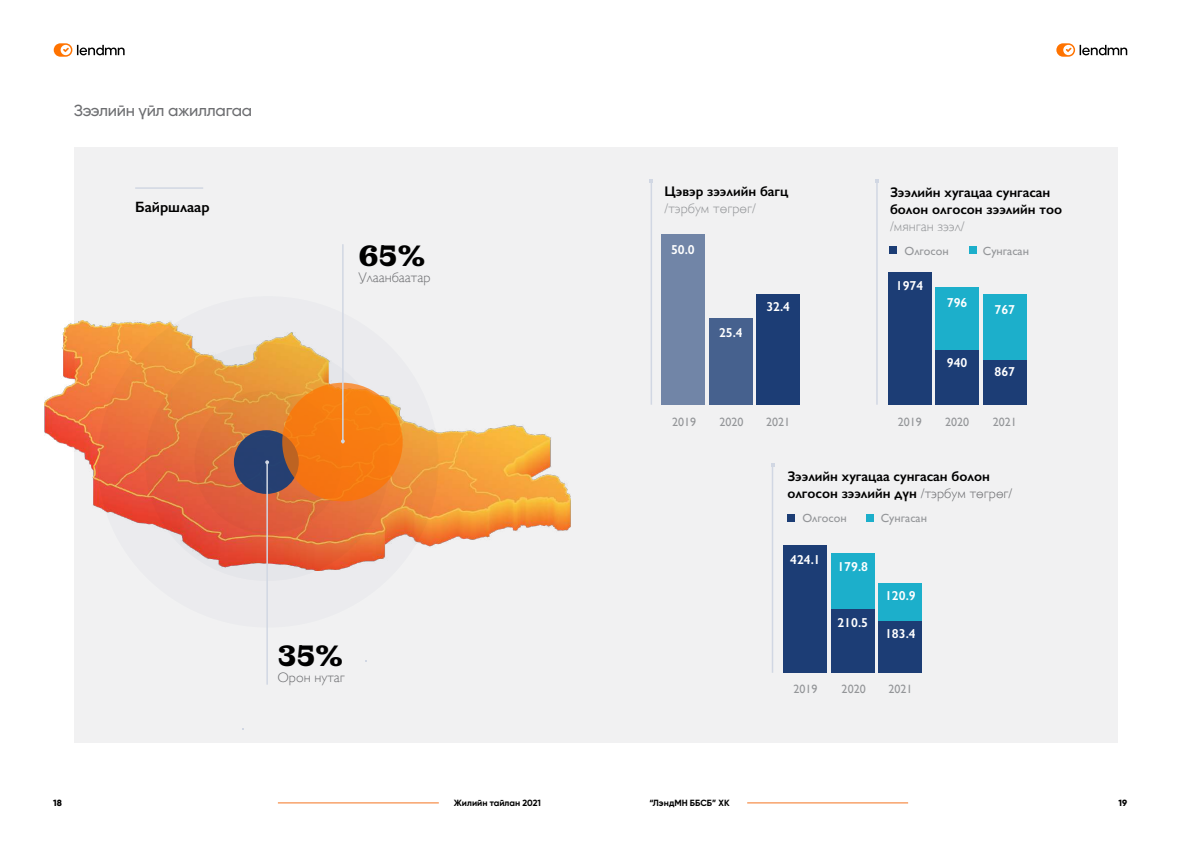
<style>
.page{position:relative;width:1191px;height:842px;background:#fff}
.page>*{position:absolute;margin:0;border:0;box-sizing:border-box;transform-origin:0 0}
.t1{font:700 30px "Montagu Slab";color:#000}
.t2{font:500 16px "GIP";letter-spacing:-.02em;color:#6d6e71}
.t3{font:600 15px "Gill Sans";color:#000}
.t4{font:600 14px/17px "Gill Sans";color:#000}
.t5{font:300 14px "Gill Sans";color:#939598}
.t6{font:300 14px "Gill Sans";color:#6d6e71}
.t7{font:600 13px "Gill Sans";color:#fff}
.t8{font:12px "Gill Sans";color:#939598}
.t9{font:700 9px "GIP";color:#000}
.t10{font:800 9px "GIP";color:#000}
.s1{font-weight:300;color:#6d6e71}
</style>
<div class="page">
<svg style="left:54px;top:43px;width:71px;height:14px"></svg>
<svg style="left:1056px;top:43px;width:71px;height:14px"></svg>
<hr style="left:278px;top:802px;width:161px;height:1px;background:#f47421">
<hr style="left:747px;top:802px;width:161px;height:1px;background:#f47421">
<div style="left:74px;top:147px;width:1043px;height:596px;background:#f1f1f2"></div>
<img style="left:44px;top:320px;width:527px;height:227px">
<svg style="left:98px;top:296px;width:340px;height:332px"></svg>
<svg style="left:145px;top:343px;width:244px;height:238px;background:#e47f4c"></svg>
<svg style="left:194px;top:390px;width:148px;height:144px;background:#df703a"></svg>
<div style="left:661px;top:234px;width:43px;height:171px;background:#7185a7"></div>
<div style="left:888px;top:272px;width:43px;height:133px;background:#1c3d75"></div>
<div style="left:783px;top:545px;width:44px;height:128px;background:#1c3d75"></div>
<div style="left:935px;top:287px;width:44px;height:73px;background:#1cafcb"></div>
<div style="left:831px;top:553px;width:43px;height:80px;background:#1cafcb"></div>
<div style="left:983px;top:294px;width:43px;height:80px;background:#1cafcb"></div>
<div style="left:878px;top:583px;width:44px;height:64px;background:#1cafcb"></div>
<div style="left:709px;top:318px;width:43px;height:87px;background:#46618e"></div>
<div style="left:935px;top:350px;width:44px;height:55px;background:#1c3d75"></div>
<div style="left:831px;top:609px;width:43px;height:64px;background:#1c3d75"></div>
<hr style="left:650px;top:181px;width:2px;height:224px;background:#d1d7e3">
<hr style="left:876px;top:181px;width:1px;height:224px;background:#d1d7e3">
<hr style="left:771px;top:463px;width:2px;height:210px;background:#d1d7e3">
<div style="left:756px;top:294px;width:44px;height:111px;background:#1c3d75"></div>
<div style="left:983px;top:360px;width:43px;height:45px;background:#1c3d75"></div>
<div style="left:878px;top:621px;width:44px;height:52px;background:#1c3d75"></div>
<svg style="left:649px;top:179px;width:4px;height:4px"></svg>
<svg style="left:875px;top:179px;width:4px;height:4px"></svg>
<div style="left:787px;top:514px;width:8px;height:8px;background:#1c3d75"></div>
<div style="left:889px;top:247px;width:8px;height:7px;background:#1c3d75"></div>
<div style="left:866px;top:514px;width:8px;height:8px;background:#1cafcb"></div>
<div style="left:968px;top:247px;width:8px;height:7px;background:#1cafcb"></div>
<div style="left:234px;top:430px;width:65px;height:64px;background:#263f71;border-radius:50%"></div>
<svg style="left:282px;top:383px;width:121px;height:118px;background:#f47a13"></svg>
<hr style="left:135px;top:187px;width:68px;height:2px;background:#d1d7e3">
<hr style="left:266px;top:462px;width:2px;height:223px;background:#d1d7e3">
<svg style="left:341px;top:439px;width:4px;height:4px"></svg>
<hr style="left:342px;top:244px;width:1px;height:199px;background:#d1d7e3">
<p class="t2" style="left:74px;top:101px;width:180px">Зээлийн үйл ажиллагаа</p>
<p class="t3" style="left:135px;top:198px;width:76px">Байршлаар</p>
<h1 class="t1" style="left:358px;top:232px;width:69px">65%</h1>
<p class="t6" style="left:358px;top:266px;width:74px">Улаанбаатар</p>
<h1 class="t1" style="left:277px;top:632px;width:68px">35%</h1>
<p class="t6" style="left:277px;top:666px;width:69px">Орон нутаг</p>
<p class="t4" style="left:664px;top:183px;width:126px">Цэвэр зээлийн багц</p>
<p class="t5" style="left:664px;top:198px;width:93px">/тэрбум төгрөг/</p>
<p class="t7" style="left:671px;top:241px;width:25px">50.0</p>
<p class="t4" style="left:890px;top:184px;width:174px">Зээлийн хугацаа сунгасан болон олгосон зээлийн тоо</p>
<p class="t5" style="left:890px;top:216px;width:76px">/мянган зээл/</p>
<p class="t8" style="left:904px;top:244px;width:46px">Олгосон</p>
<p class="t7" style="left:896px;top:277px;width:29px">1974</p>
<p class="t8" style="left:982px;top:244px;width:48px">Сунгасан</p>
<p class="t8" style="left:672px;top:414px;width:25px">2019</p>
<p class="t7" style="left:719px;top:324px;width:25px">25.4</p>
<p class="t7" style="left:947px;top:295px;width:22px">796</p>
<p class="t7" style="left:766px;top:299px;width:25px">32.4</p>
<p class="t7" style="left:994px;top:302px;width:22px">767</p>
<p class="t7" style="left:947px;top:355px;width:22px">940</p>
<p class="t7" style="left:994px;top:364px;width:22px">867</p>
<p class="t8" style="left:719px;top:414px;width:25px">2020</p>
<p class="t8" style="left:898px;top:414px;width:25px">2019</p>
<p class="t8" style="left:766px;top:414px;width:25px">2021</p>
<p class="t8" style="left:945px;top:414px;width:25px">2020</p>
<p class="t8" style="left:993px;top:414px;width:25px">2021</p>
<p class="t4" style="left:787px;top:467px;width:227px">Зээлийн хугацаа сунгасан болон олгосон зээлийн дүн <span class="s1">/тэрбум төгрөг/</span></p>
<p class="t8" style="left:802px;top:511px;width:46px">Олгосон</p>
<p class="t8" style="left:880px;top:511px;width:48px">Сунгасан</p>
<p class="t7" style="left:790px;top:551px;width:32px">424.1</p>
<p class="t8" style="left:793px;top:682px;width:25px">2019</p>
<p class="t7" style="left:837px;top:558px;width:32px">179.8</p>
<p class="t7" style="left:837px;top:615px;width:32px">210.5</p>
<p class="t8" style="left:841px;top:682px;width:25px">2020</p>
<p class="t7" style="left:885px;top:588px;width:32px">120.9</p>
<p class="t7" style="left:885px;top:626px;width:32px">183.4</p>
<p class="t8" style="left:888px;top:682px;width:25px">2021</p>
<p class="t10" style="left:53px;top:797px;width:10px">18</p>
<p class="t9" style="left:454px;top:797px;width:89px">Жилийн тайлан 2021</p>
<p class="t9" style="left:649px;top:797px;width:82px">“ЛэндМН ББСБ” ХК</p>
<p class="t10" style="left:1118px;top:797px;width:10px">19</p>
</div>
